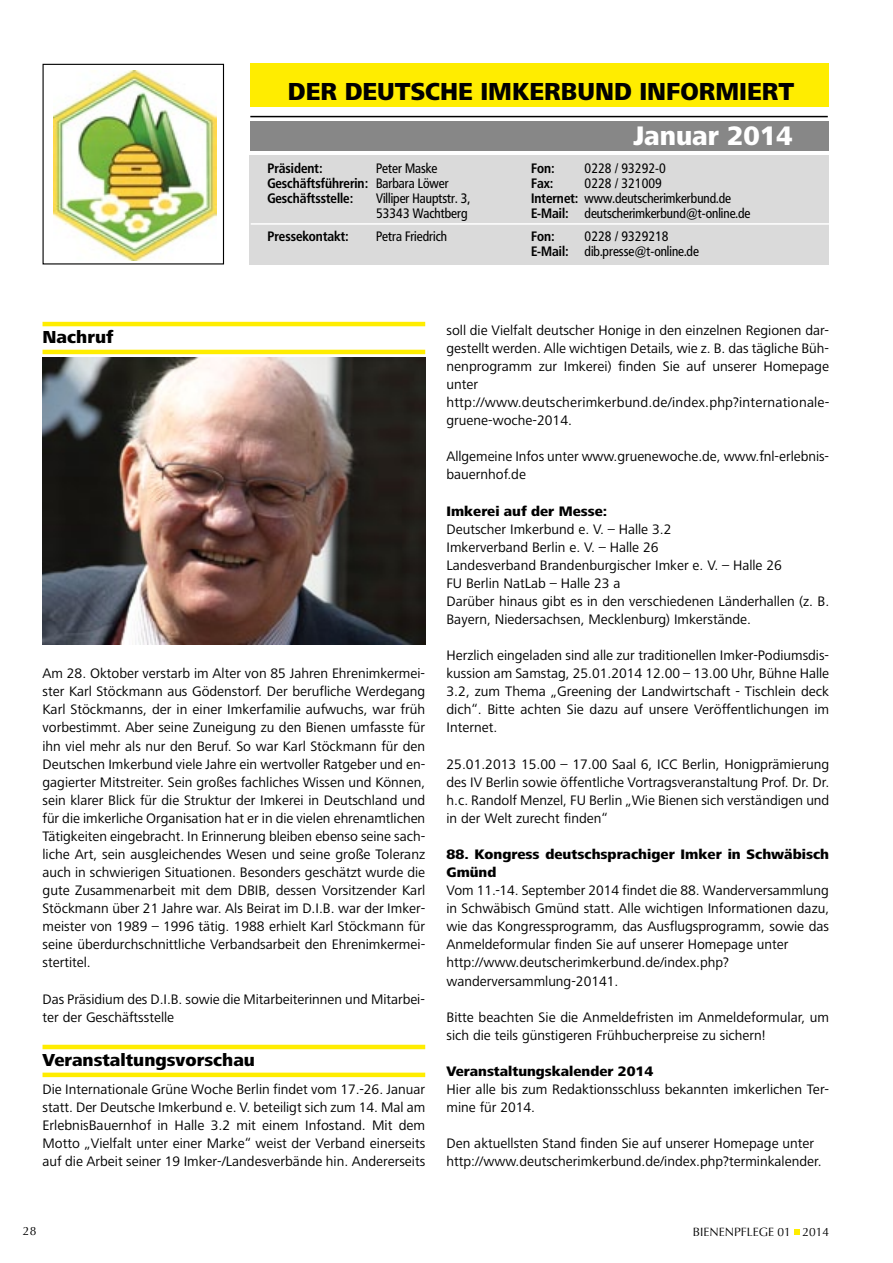
<style>
.page{position:relative;width:893px;height:1263px;background:#fff}
.page>*{position:absolute;margin:0;border:0;box-sizing:border-box;transform-origin:0 0}
.t1{font:800 27.75px "Frutiger Next LT";color:#fff;scale:.95 1}
.t2{font:800 25.5px "Frutiger Next LT";color:#000;scale:.95 1}
.t3{font:800 18px "Frutiger Next LT";color:#000}
.t4{font:14.25px/18px "Frutiger Next LT";color:#000}
.t5{font:800 14.25px/18px "Frutiger Next LT";color:#000}
.t6{font:13.5px/15px "Frutiger Condensed BQ";color:#000}
.t7{font:700 13.5px/15px "Frutiger Condensed BQ";color:#000}
.t8{font:12px "Optima";color:#000}
.s1{font-weight:400}
.s2{font-weight:700}
</style>
<div class="page">
<svg style="left:794px;top:1229px;width:5px;height:5px"></svg>
<hr style="left:43px;top:322px;width:382px;height:4px;background:#ffed00">
<hr style="left:43px;top:350px;width:382px;height:4px;background:#ffed00">
<hr style="left:43px;top:1045px;width:382px;height:4px;background:#ffed00">
<div style="left:43px;top:1072px;width:382px;height:5px;background:#ffed00"></div>
<div style="left:249px;top:155px;width:299px;height:109px;background:#dadada"></div>
<hr style="left:250px;top:116px;width:578px;height:1px;background:#000">
<div style="left:250px;top:64px;width:579px;height:43px;background:#ffed00"></div>
<div style="left:250px;top:121px;width:579px;height:29px;background:#878787"></div>
<div style="left:507px;top:155px;width:322px;height:109px;background:#dadada"></div>
<hr style="left:251px;top:223px;width:578px;height:2px;background:#fff">
<img style="left:53px;top:71px;width:163px;height:189px">
<div style="left:43px;top:64px;width:181px;height:200px;border:1px solid #000"></div>
<img style="left:43px;top:357px;width:382px;height:287px">
<h2 class="t2" style="left:288px;top:77px;width:535px">DER DEUTSCHE IMKERBUND INFORMIERT</h2>
<h1 class="t1" style="left:634px;top:120px;width:169px">Januar 2014</h1>
<p class="t7" style="left:531px;top:160px;width:25px">Fon:</p>
<p class="t6" style="left:585px;top:160px;width:83px">0228 / 93292-0</p>
<p class="t7" style="left:531px;top:175px;width:23px">Fax:</p>
<p class="t7" style="left:267px;top:160px;width:183px;text-indent:109px"><span class="s1">Peter Maske<br></span>Geschäftsführerin: <span class="s1">Barbara Löwer<br></span>Geschäftsstelle:</p>
<p class="t7" style="left:267px;top:160px;width:56px">Präsident:</p>
<p class="t6" style="left:531px;top:175px;width:221px;text-indent:53px">0228 / 321009<br><span class="s2">Internet:</span> www.deutscherimkerbund.de<br><span class="s2">E-Mail:</span> deutscherimkerbund@t-online.de</p>
<p class="t7" style="left:531px;top:229px;width:25px">Fon:</p>
<p class="t6" style="left:376px;top:190px;width:95px">Villiper Hauptstr. 3,<br>53343 Wachtberg</p>
<p class="t7" style="left:267px;top:229px;width:82px">Pressekontakt:</p>
<p class="t6" style="left:376px;top:229px;width:72px">Petra Friedrich</p>
<p class="t6" style="left:531px;top:229px;width:169px;text-indent:53px">0228 / 9329218<br><span class="s2">E-Mail:</span> dib.presse@t-online.de</p>
<p class="t3" style="left:43px;top:327px;width:72px">Nachruf</p>
<p class="t4" style="left:43px;top:664px;width:384px;text-align:justify">Am 28. Oktober verstarb im Alter von 85 Jahren Ehrenimkermei&shy;ster Karl Stöckmann aus Gödenstorf. Der berufliche Werdegang Karl Stöckmanns, der in einer Imkerfamilie aufwuchs, war früh vorbestimmt. Aber seine Zuneigung zu den Bienen umfasste für ihn viel mehr als nur den Beruf. So war Karl Stöckmann für den Deutschen Imkerbund viele Jahre ein wertvoller Ratgeber und en&shy;gagierter Mitstreiter. Sein großes fachliches Wissen und Können, sein klarer Blick für die Struktur der Imkerei in Deutschland und für die imkerliche Organisation hat er in die vielen ehrenamtlichen Tätigkeiten eingebracht. In Erinnerung bleiben ebenso seine sach&shy;liche Art, sein ausgleichendes Wesen und seine große Toleranz auch in schwierigen Situationen. Besonders geschätzt wurde die gute Zusammenarbeit mit dem DBIB, dessen Vorsitzender Karl Stöckmann über 21 Jahre war. Als Beirat im D.I.B. war der Imker&shy;meister von 1989 – 1996 tätig. 1988 erhielt Karl Stöckmann für seine überdurchschnittliche Verbandsarbeit den Ehrenimkermei&shy;stertitel.</p>
<p class="t4" style="left:43px;top:990px;width:384px">Das Präsidium des D.I.B. sowie die Mitarbeiterinnen und Mitarbei&shy;ter der Geschäftsstelle</p>
<p class="t3" style="left:43px;top:1050px;width:214px">Veranstaltungsvorschau</p>
<p class="t4" style="left:43px;top:1080px;width:384px;text-align:justify">Die Internationale Grüne Woche Berlin findet vom 17.-26. Januar statt. Der Deutsche Imkerbund e. V. beteiligt sich zum 14. Mal am ErlebnisBauernhof in Halle 3.2 mit einem Infostand. Mit dem Motto „Vielfalt unter einer Marke“ weist der Verband einerseits auf die Arbeit seiner 19 Imker-/Landesverbände hin. Andererseits</p>
<p class="t4" style="left:446px;top:321px;width:384px">soll die Vielfalt deutscher Honige in den einzelnen Regionen dar&shy;gestellt werden. Alle wichtigen Details, wie z. B. das tägliche Büh&shy;nenprogramm zur Imkerei) finden Sie auf unserer Homepage unter http://www.deutscherimkerbund.de/index.php?internationale&shy;gruene-woche-2014.</p>
<p class="t4" style="left:446px;top:448px;width:384px">Allgemeine Infos unter www.gruenewoche.de, www.fnl-erlebnis&shy;bauernhof.de</p>
<p class="t5" style="left:446px;top:502px;width:162px">Imkerei auf der Messe:</p>
<p class="t4" style="left:446px;top:520px;width:384px">Deutscher Imkerbund e. V. – Halle 3.2<br>Imkerverband Berlin e. V. – Halle 26<br>Landesverband Brandenburgischer Imker e. V. – Halle 26<br>FU Berlin NatLab – Halle 23 a<br>Darüber hinaus gibt es in den verschiedenen Länderhallen (z. B.<br>Bayern, Niedersachsen, Mecklenburg) Imkerstände.</p>
<p class="t4" style="left:446px;top:646px;width:384px;text-align:justify">Herzlich eingeladen sind alle zur traditionellen Imker-Podiumsdis&shy;kussion am Samstag, 25.01.2014 12.00 – 13.00 Uhr, Bühne Halle 3.2, zum Thema „Greening der Landwirtschaft - Tischlein deck dich“. Bitte achten Sie dazu auf unsere Veröffentlichungen im Internet.</p>
<p class="t4" style="left:446px;top:755px;width:384px;text-align:justify">25.01.2013 15.00 – 17.00 Saal 6, ICC Berlin, Honigprämierung des IV Berlin sowie öffentliche Vortragsveranstaltung Prof. Dr. Dr. h.c. Randolf Menzel, FU Berlin „Wie Bienen sich verständigen und in der Welt zurecht finden“</p>
<p class="t5" style="left:446px;top:845px;width:384px">88. Kongress deutschsprachiger Imker in Schwäbisch<br>Gmünd</p>
<p class="t4" style="left:446px;top:881px;width:384px">Vom 11.-14. September 2014 findet die 88. Wanderversammlung in Schwäbisch Gmünd statt. Alle wichtigen Informationen dazu, wie das Kongressprogramm, das Ausflugsprogramm, sowie das Anmeldeformular finden Sie auf unserer Homepage unter http://www.deutscherimkerbund.de/index.php? wanderversammlung-20141.</p>
<p class="t4" style="left:446px;top:1008px;width:384px">Bitte beachten Sie die Anmeldefristen im Anmeldeformular, um sich die teils günstigeren Frühbucherpreise zu sichern!</p>
<p class="t5" style="left:446px;top:1062px;width:208px">Veranstaltungskalender 2014</p>
<p class="t4" style="left:446px;top:1080px;width:384px">Hier alle bis zum Redaktionsschluss bekannten imkerlichen Ter&shy;mine für 2014.</p>
<p class="t4" style="left:446px;top:1134px;width:377px">Den aktuellsten Stand finden Sie auf unserer Homepage unter http://www.deutscherimkerbund.de/index.php?terminkalender.</p>
<p class="t8" style="left:23px;top:1224px;width:15px">28</p>
<p class="t8" style="left:693px;top:1225px;width:138px">BIENENPFLEGE 01 2014</p>
</div>
